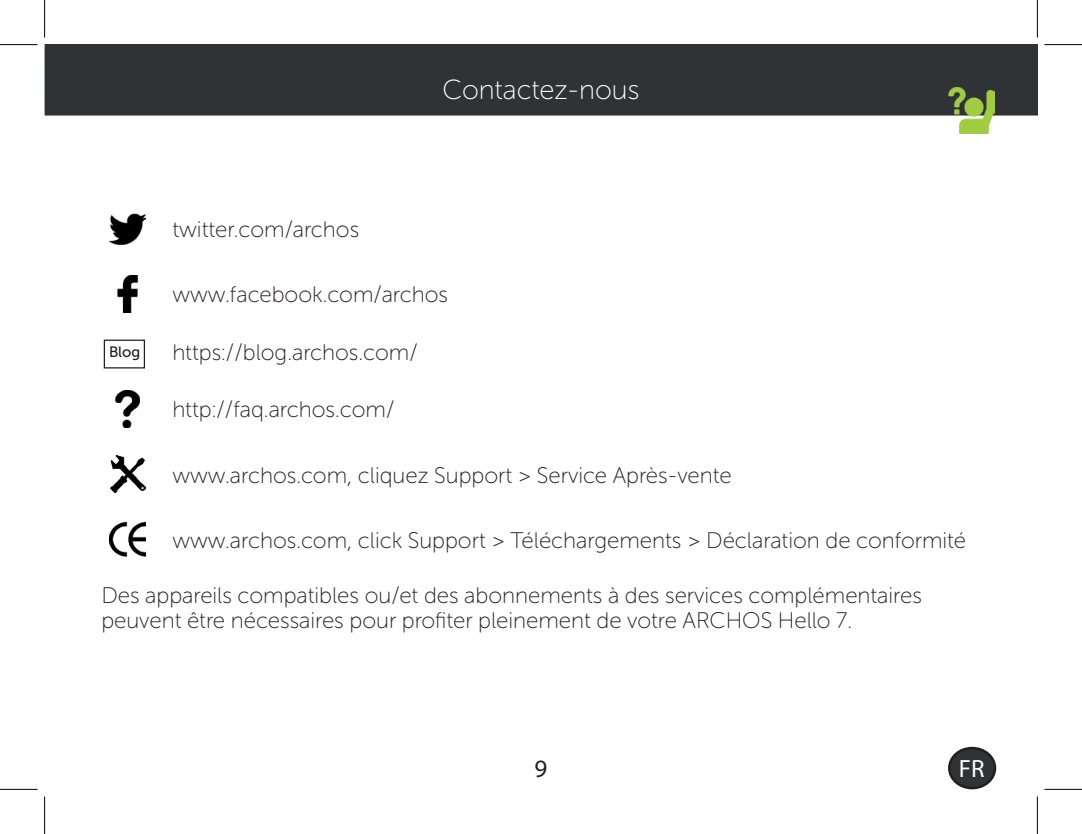
<style>
.page{position:relative;width:1082px;height:834px;background:#fff}
.page>*{position:absolute;margin:0;border:0;box-sizing:border-box;transform-origin:0 0}
.t1{font:27.5px "Museo Sans Rounded 100";color:#fff}
.t2{font:25px "Myriad Pro";color:#fff}
.t3{font:25px "Myriad Pro";color:#231f20}
.t4{font:22.5px/25px "Museo Sans Rounded 100";color:#231f20}
.t5{font:15px "Museo Sans Rounded 500";color:#231f20}
</style>
<div class="page">
<div style="left:45px;top:45px;width:992px;height:70px;background:#2f3336"></div>
<img style="left:948px;top:87px;width:46px;height:46px">
<div style="left:949px;top:747px;width:45px;height:40px;background:#2f3336;border-radius:50%"></div>
<div style="left:947px;top:746px;width:49px;height:43px;border:2px solid #231f20;border-radius:50%"></div>
<img style="left:109px;top:213px;width:37px;height:32px">
<img style="left:117px;top:275px;width:22px;height:37px">
<img style="left:115px;top:390px;width:26px;height:37px">
<img style="left:110px;top:455px;width:36px;height:37px">
<img style="left:109px;top:521px;width:36px;height:36px">
<div style="left:104px;top:339px;width:41px;height:29px;border:1px solid #231f20"></div>
<hr style="left:0;top:44px;width:38px;height:1px;background:#000">
<hr style="left:1044px;top:44px;width:37px;height:1px;background:#000">
<hr style="left:0;top:788px;width:38px;height:1px;background:#000">
<hr style="left:1044px;top:788px;width:37px;height:1px;background:#000">
<hr style="left:44px;top:0;width:1px;height:37px;background:#000">
<hr style="left:44px;top:796px;width:1px;height:37px;background:#000">
<hr style="left:1036px;top:0;width:1px;height:37px;background:#000">
<hr style="left:1036px;top:796px;width:1px;height:37px;background:#000">
<p class="t4" style="left:172px;top:217px;width:188px">twitter.com/archos</p>
<p class="t1" style="left:442px;top:75px;width:198px">Contactez-nous</p>
<p class="t4" style="left:172px;top:282px;width:277px">www.facebook.com/archos</p>
<p class="t5" style="left:109px;top:343px;width:33px">Blog</p>
<p class="t4" style="left:172px;top:340px;width:247px">https://blog.archos.com/</p>
<p class="t4" style="left:172px;top:397px;width:223px">http://faq.archos.com/</p>
<p class="t4" style="left:172px;top:462px;width:560px">www.archos.com, cliquez Support &gt; Service Après-vente</p>
<p class="t4" style="left:172px;top:527px;width:795px">www.archos.com, click Support &gt; Téléchargements &gt; Déclaration de conformité</p>
<p class="t4" style="left:101px;top:582px;width:822px">Des appareils compatibles ou/et des abonnements à des services complémentaires peuvent être nécessaires pour profiter pleinement de votre ARCHOS Hello 7.</p>
<p class="t3" style="left:534px;top:753px;width:14px">9</p>
<p class="t2" style="left:958px;top:753px;width:27px">FR</p>
</div>
